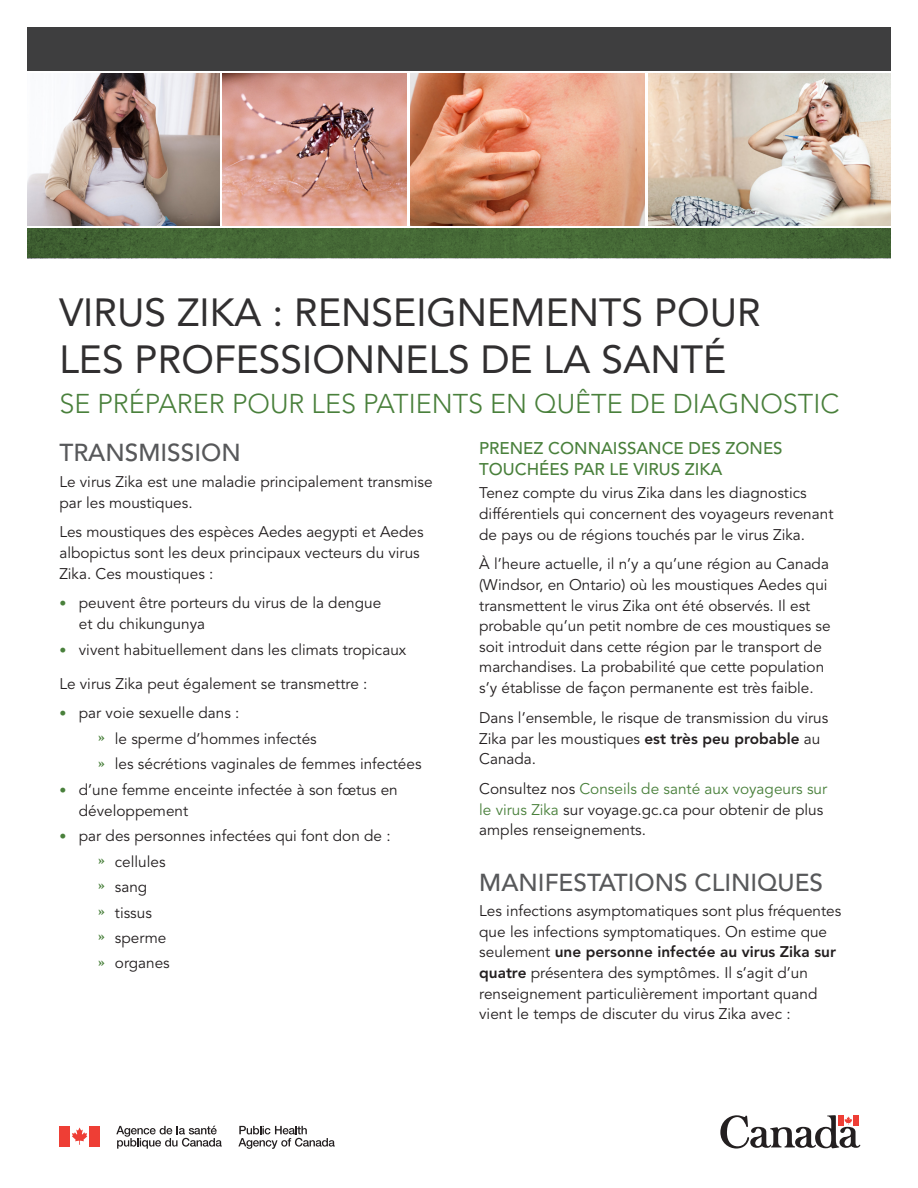
<style>
.page{position:relative;width:918px;height:1188px;background:#fff}
.page>*{position:absolute;margin:0;border:0;box-sizing:border-box;transform-origin:0 0}
.t1{font:39px/46.5px "Avenir LT Std";color:#312f30}
.Subtitle{font:300 27px "Avenir LT Std";color:#49803b}
.Heading_1{font:500 24.3px "Avenir LT Std";color:#57585a}
.Heading_2{font:500 16.8px/21px "Avenir LT Std";color:#49803b}
.BODY{font:15.3px/20.7px "Avenir LT Std";color:#231f20}
.BODY_Last{font:15.3px/20.7px "Avenir LT Std";color:#231f20}
.s1{font-size:13.8px;color:#49803b}
.s2{font-weight:800}
.s3{color:#49803b}
</style>
<div class="page">
<div style="left:27px;top:27px;width:864px;height:44px;background:#3e3e3f"></div>
<img style="left:648px;top:74px;width:243px;height:151px">
<img style="left:27px;top:74px;width:192px;height:151px">
<img style="left:410px;top:74px;width:234px;height:151px">
<img style="left:27px;top:228px;width:864px;height:30px">
<svg style="left:720px;top:1115px;width:141px;height:34px"></svg>
<img style="left:223px;top:74px;width:183px;height:151px">
<div style="left:59px;top:1126px;width:10px;height:20px;background:#ee3e35"></div>
<svg style="left:72px;top:1127px;width:15px;height:18px"></svg>
<div style="left:90px;top:1126px;width:10px;height:20px;background:#ee3e35"></div>
<svg style="left:238px;top:1126px;width:97px;height:23px"></svg>
<svg style="left:116px;top:1126px;width:106px;height:23px"></svg>
<p class="t1" style="left:59px;top:290px;width:703px">VIRUS ZIKA : RENSEIGNEMENTS POUR<br>LES PROFESSIONNELS DE LA SANTÉ</p>
<p class="Subtitle" style="left:59px;top:388px;width:782px">SE PRÉPARER POUR LES PATIENTS EN QUÊTE DE DIAGNOSTIC</p>
<p class="Heading_1" style="left:59px;top:439px;width:183px">TRANSMISSION</p>
<p class="BODY" style="left:59px;top:472px;width:375px">Le virus Zika est une maladie principalement transmise par les moustiques.</p>
<p class="BODY" style="left:59px;top:522px;width:366px">Les moustiques des espèces Aedes aegypti et Aedes albopictus sont les deux principaux vecteurs du virus<br>Zika. Ces moustiques :</p>
<p class="BODY" style="left:79px;top:593px;width:304px;text-indent:-20px"><span class="s1">•</span> peuvent être porteurs du virus de la dengue et du chikungunya</p>
<p class="BODY" style="left:59px;top:639px;width:348px"><span class="s1">•</span> vivent habituellement dans les climats tropicaux</p>
<p class="BODY" style="left:59px;top:674px;width:310px">Le virus Zika peut également se transmettre :</p>
<p class="BODY" style="left:59px;top:703px;width:182px"><span class="s1">•</span> par voie sexuelle dans :</p>
<p class="BODY" style="left:98px;top:729px;width:220px"><sup>»</sup> le sperme d’hommes infectés</p>
<p class="BODY" style="left:98px;top:754px;width:325px"><sup>»</sup> les sécrétions vaginales de femmes infectées</p>
<p class="BODY" style="left:79px;top:780px;width:320px;text-indent:-20px"><span class="s1">•</span> d’une femme enceinte infectée à son fœtus en développement</p>
<p class="BODY" style="left:59px;top:826px;width:333px"><span class="s1">•</span> par des personnes infectées qui font don de :</p>
<p class="BODY" style="left:98px;top:851px;width:69px"><sup>»</sup> cellules</p>
<p class="BODY" style="left:98px;top:877px;width:50px"><sup>»</sup> sang</p>
<p class="BODY" style="left:98px;top:902px;width:55px"><sup>»</sup> tissus</p>
<p class="BODY" style="left:98px;top:928px;width:70px"><sup>»</sup> sperme</p>
<p class="BODY" style="left:98px;top:953px;width:73px"><sup>»</sup> organes</p>
<h2 class="Heading_2" style="left:479px;top:438px;width:305px">PRENEZ CONNAISSANCE DES ZONES<br>TOUCHÉES PAR LE VIRUS ZIKA</h2>
<p class="BODY" style="left:479px;top:483px;width:356px">Tenez compte du virus Zika dans les diagnostics différentiels qui concernent des voyageurs revenant de pays ou de régions touchés par le virus Zika.</p>
<p class="BODY" style="left:479px;top:554px;width:353px">À l’heure actuelle, il n’y a qu’une région au Canada (Windsor, en Ontario) où les moustiques Aedes qui transmettent le virus Zika ont été observés. Il est probable qu’un petit nombre de ces moustiques se soit introduit dans cette région par le transport de marchandises. La probabilité que cette population s’y établisse de façon permanente est très faible.</p>
<p class="BODY" style="left:479px;top:708px;width:351px">Dans l’ensemble, le risque de transmission du virus<br>Zika par les moustiques <span class="s2">est très peu probable</span> au<br>Canada.</p>
<p class="BODY_Last" style="left:479px;top:779px;width:350px">Consultez nos <span class="s3">Conseils de santé aux voyageurs sur le virus Zika</span> sur voyage.gc.ca pour obtenir de plus amples renseignements.</p>
<p class="Heading_1" style="left:479px;top:868px;width:345px">MANIFESTATIONS CLINIQUES</p>
<p class="BODY" style="left:479px;top:901px;width:364px">Les infections asymptomatiques sont plus fréquentes que les infections symptomatiques. On estime que seulement <span class="s2">une personne infectée au virus Zika sur quatre</span> présentera des symptômes. Il s’agit d’un renseignement particulièrement important quand vient le temps de discuter du virus Zika avec :</p>
</div>
